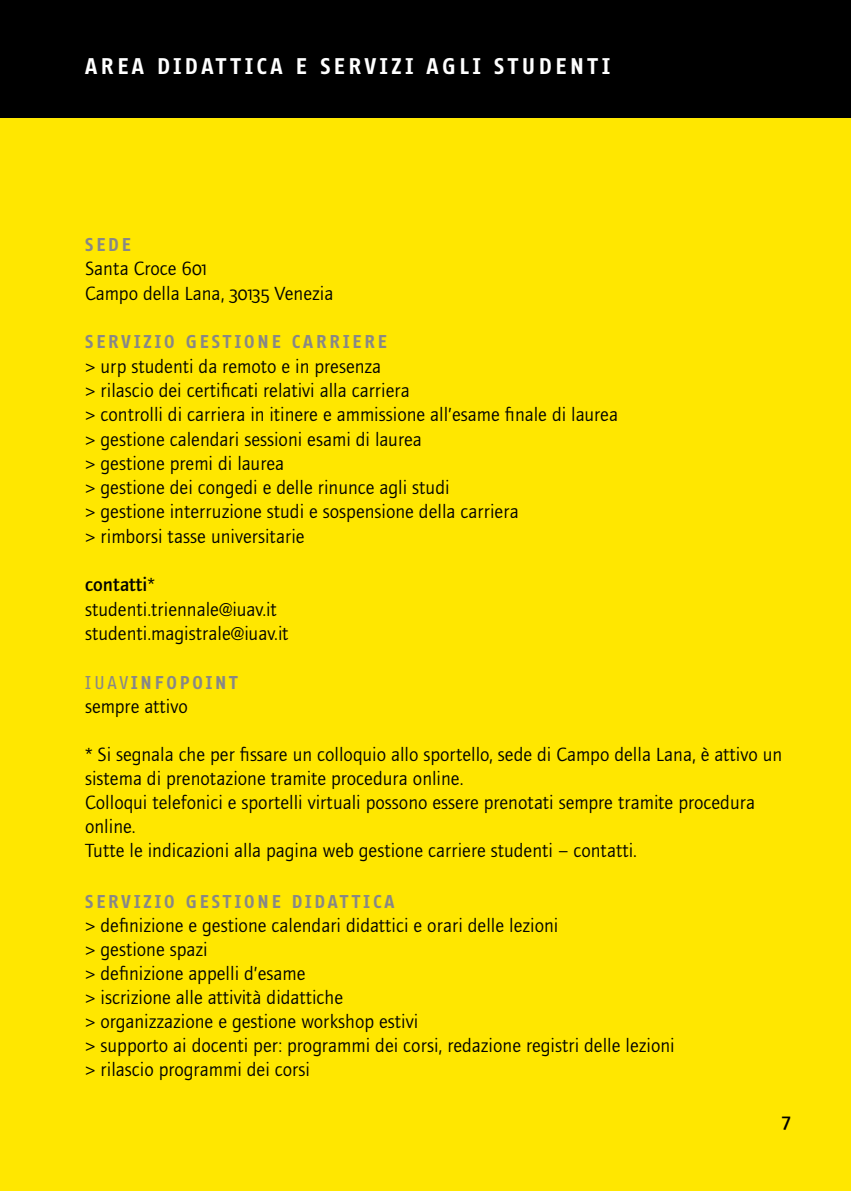
<style>
.page{position:relative;width:851px;height:1191px;background:#fff}
.page>*{position:absolute;margin:0;border:0;box-sizing:border-box;transform-origin:0 0}
.t1{font:700 22px "Fago Corr Sans Pro";letter-spacing:.16em;color:#fff}
.t2{font:19.8px/24px "Foundry Journal OT2";color:#010202}
.t3{font:19.8px "Foundry Journal OT2";color:#000}
.t4{font:500 19.8px "Foundry Journal Sc";color:#000}
.t5{font:700 18px "Fago Corr Sans Pro";letter-spacing:.16em;color:#878787}
.s1{font-family:"Foundry Journal Sc"}
.s2{font-weight:500}
.s3{font-weight:400}
</style>
<div class="page">
<div style="left:0;top:118px;width:850px;height:1073px;background:#ffe700"></div>
<div style="left:0;top:0;width:850px;height:118px;background:#000"></div>
<p class="t1" style="left:85px;top:53px;width:526px">AREA DIDATTICA E SERVIZI AGLI STUDENTI</p>
<p class="t5" style="left:85px;top:234px;width:47px">SEDE</p>
<p class="t2" style="left:85px;top:255px;width:250px">Santa Croce <span class="s1">601<br></span>Campo della Lana, <span class="s1">30135</span> Venezia</p>
<p class="t5" style="left:85px;top:331px;width:303px">SERVIZIO GESTIONE CARRIERE</p>
<p class="t2" style="left:85px;top:353px;width:534px">&gt; urp studenti da remoto e in presenza<br>&gt; rilascio dei certificati relativi alla carriera<br>&gt; controlli di carriera in itinere e ammissione all’esame finale di laurea &gt; gestione calendari sessioni esami di laurea<br>&gt; gestione premi di laurea<br>&gt; gestione dei congedi e delle rinunce agli studi</p>
<p class="t3" style="left:85px;top:498px;width:435px">&gt; gestione interruzione studi e sospensione della carriera</p>
<p class="t2" style="left:85px;top:523px;width:221px">&gt; rimborsi tasse universitarie</p>
<p class="t2" style="left:85px;top:571px;width:205px"><span class="s2">contatti</span>* studenti.triennale@iuav.it studenti.magistrale@iuav.it</p>
<p class="t5" style="left:85px;top:671px;width:154px"><span class="s3">IUAV</span>INFOPOINT</p>
<p class="t2" style="left:85px;top:693px;width:104px">sempre attivo</p>
<p class="t2" style="left:85px;top:741px;width:698px">* Si segnala che per fissare un colloquio allo sportello, sede di Campo della Lana, è attivo un sistema di prenotazione tramite procedura online.<br>Colloqui telefonici e sportelli virtuali possono essere prenotati sempre tramite procedura online.<br>Tutte le indicazioni alla pagina web gestione carriere studenti – contatti.</p>
<p class="t5" style="left:85px;top:890px;width:311px">SERVIZIO GESTIONE DIDATTICA</p>
<p class="t2" style="left:85px;top:911px;width:591px">&gt; definizione e gestione calendari didattici e orari delle lezioni<br>&gt; gestione spazi<br>&gt; definizione appelli d’esame<br>&gt; iscrizione alle attività didattiche<br>&gt; organizzazione e gestione workshop estivi<br>&gt; supporto ai docenti per: programmi dei corsi, redazione registri delle lezioni &gt; rilascio programmi dei corsi</p>
<p class="t4" style="left:781px;top:1109px;width:12px">7</p>
<p class="t4" style="left:783px;top:1112px;width:12px">7</p>
</div>
